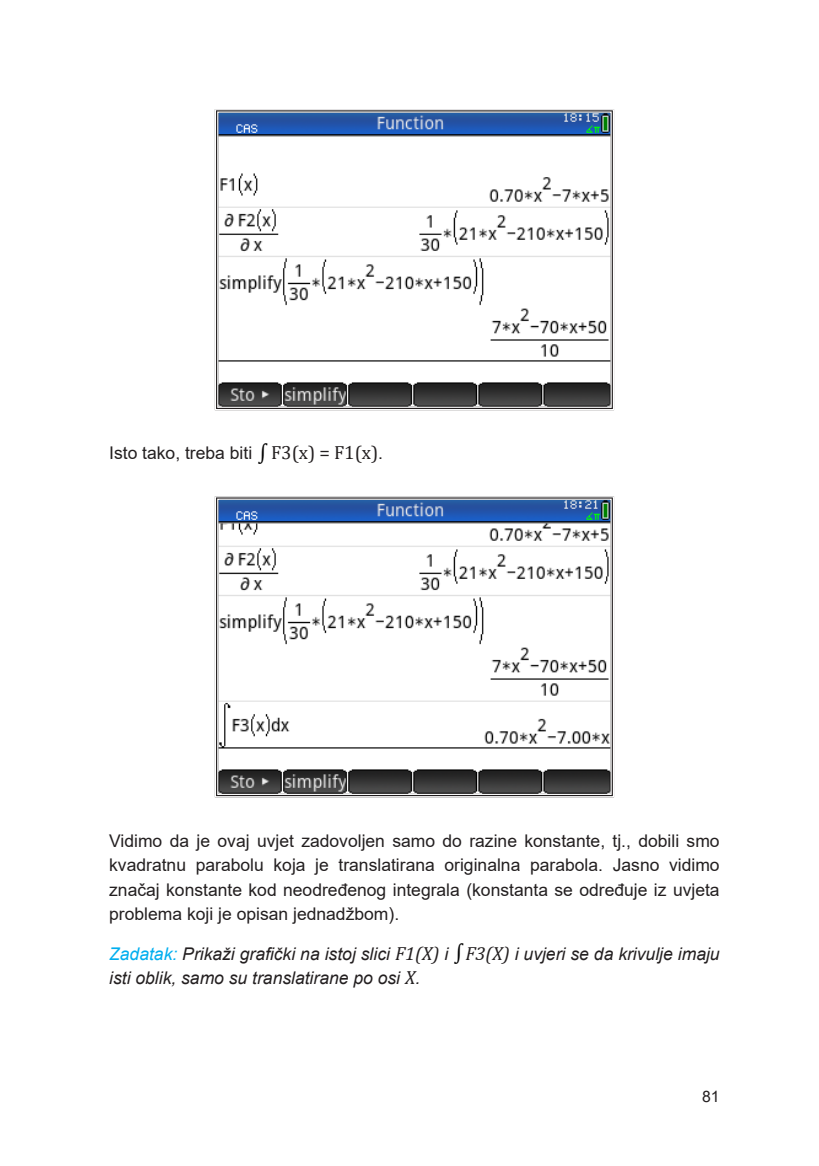
<style>
.page{position:relative;width:819px;height:1166px;background:#fff}
.page>*{position:absolute;margin:0;border:0;box-sizing:border-box;transform-origin:0 0}
.t1{font:19.25px "Cambria";color:#000}
.t2{font:19.07px "Cambria";color:#231f20}
.t3{font:17.5px/24.5px "Arial";color:#231f20;text-align:justify}
.t4{font:italic 17.5px "Arial";color:#231f20}
.t5{font:15.75px "Arial";color:#231f20}
.s1{font-family:"Cambria Math"}
.s2{font-family:"Arial";font-size:17.5px}
.s3{color:#00aeef}
.s4{font-family:"Cambria";font-size:19.07px}
</style>
<div class="page">
<svg style="left:214px;top:109px;width:400px;height:302px"></svg>
<svg style="left:216px;top:111px;width:396px;height:297px"></svg>
<svg style="left:214px;top:496px;width:400px;height:302px"></svg>
<svg style="left:216px;top:498px;width:396px;height:297px"></svg>
<p class="t1" style="left:97px;top:442px;width:294px">Isto tako, treba biti <span class="s1">∫</span> F3(x) = F1(x).</p>
<p class="t2" style="left:271px;top:442px;width:114px">F3(x) = F1(x)<span class="s2">.</span></p>
<p class="t3" style="left:109px;top:441px;width:144px">Isto tako, treba biti</p>
<p class="t3" style="left:109px;top:828px;width:612px">Vidimo da je ovaj uvjet zadovoljen samo do razine konstante, tj., dobili smo kvadratnu parabolu koja je translatirana originalna parabola. Jasno vidimo značaj konstante kod neodređenog integrala (konstanta se određuje iz uvjeta problema koji je opisan jednadžbom).</p>
<p class="t4" style="left:109px;top:942px;width:340px"><span class="s3">Zadatak:</span> Prikaži grafički na istoj slici <span class="s4">F1(X)</span> i</p>
<p class="t1" style="left:293px;top:942px;width:294px">Isto tako, treba biti <span class="s1">∫</span> F3(x) = F1(x).</p>
<p class="t4" style="left:465px;top:942px;width:256px"><span class="s4">F3(X)</span> i uvjeri se da krivulje imaju</p>
<p class="t4" style="left:109px;top:966px;width:312px">isti oblik, samo su translatirane po osi <span class="s4">X</span>.</p>
<p class="t5" style="left:702px;top:1085px;width:19px">81</p>
</div>
